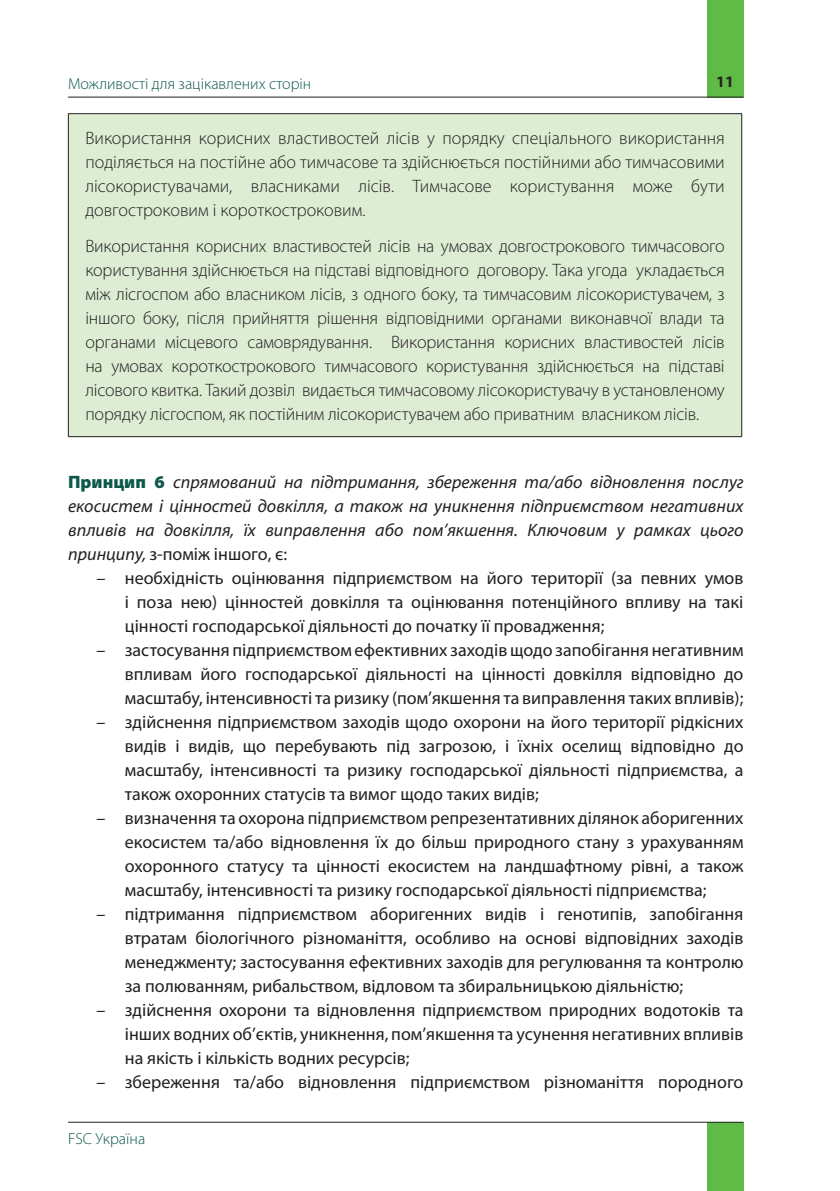
<style>
.page{position:relative;width:840px;height:1191px;background:#fff}
.page>*{position:absolute;margin:0;border:0;box-sizing:border-box;transform-origin:0 0}
.t1{font:18px/24px "Myriad Pro";color:#231f20;text-align:justify}
.t2{font:300 18px/24px "Myriad Pro";letter-spacing:-.01em;color:#231f20;text-align:justify}
.t3{font:italic 18px/24px "Myriad Pro";color:#231f20;text-align:justify}
.t4{font:300 16px "Myriad Pro";color:#0d584b}
.t5{font:700 16px "Myriad Pro";color:#231f20}
.s1{font-weight:900;font-style:normal;color:#0d584b}
.s2{font-style:normal}
.s3{font-style:italic}
</style>
<div class="page">
<div style="left:68px;top:114px;width:673px;height:322px;background:#ddedd4"></div>
<hr style="left:68px;top:113px;width:673px;height:1px;background:#231f20">
<hr style="left:68px;top:436px;width:673px;height:1px;background:#231f20">
<hr style="left:68px;top:114px;width:1px;height:322px;background:#231f20">
<hr style="left:741px;top:114px;width:1px;height:322px;background:#231f20">
<div style="left:706px;top:0;width:37px;height:97px;background:#60bb46"></div>
<div style="left:706px;top:1122px;width:37px;height:69px;background:#60bb46"></div>
<hr style="left:68px;top:97px;width:675px;height:1px;background:#231f20">
<hr style="left:68px;top:1121px;width:675px;height:1px;background:#231f20">
<p class="t4" style="left:68px;top:75px;width:244px">Можливості для зацікавлених сторін</p>
<p class="t5" style="left:715px;top:71px;width:19px">11</p>
<p class="t2" style="left:85px;top:126px;width:640px">Використання корисних властивостей лісів у порядку спеціального використання поділяється на постійне або тимчасове та здійснюється постійними або тимчасовими лісокористувачами, власниками лісів. Тимчасове користування може бути довгостроковим і короткостроковим.</p>
<p class="t2" style="left:85px;top:234px;width:640px">Використання корисних властивостей лісів на умовах довгострокового тимчасового користування здійснюється на підставі відповідного договору. Така угода укладається між лісгоспом або власником лісів, з одного боку, та тимчасовим лісокористувачем, з іншого боку, після прийняття рішення відповідними органами виконавчої влади та органами місцевого самоврядування. Використання корисних властивостей лісів на умовах короткострокового тимчасового користування здійснюється на підставі лісового квитка. Такий дозвіл видається тимчасовому лісокористувачу в установленому порядку лісгоспом, як постійним лісокористувачем або приватним власником лісів.</p>
<p class="t3" style="left:68px;top:470px;width:676px"><span class="s1">Принцип 6</span> спрямований на підтримання, збереження та/або відновлення послуг екосистем і цінностей довкілля, а також на уникнення підприємством негативних впливів на довкілля, їх виправлення або пом’якшення. Ключовим у рамках цього принципу, <span class="s2">з-поміж іншого, є:</span></p>
<p class="t1" style="left:125px;top:566px;width:619px;text-indent:-28px"><span class="s3">–</span> необхідність оцінювання підприємством на його території (за певних умов і поза нею) цінностей довкілля та оцінювання потенційного впливу на такі цінності господарської діяльності до початку її провадження;</p>
<p class="t1" style="left:125px;top:638px;width:619px;text-indent:-28px">– застосування підприємством ефективних заходів щодо запобігання негативним впливам його господарської діяльності на цінності довкілля відповідно до масштабу, інтенсивності та ризику (пом’якшення та виправлення таких впливів);</p>
<p class="t1" style="left:125px;top:710px;width:620px;text-indent:-28px">– здійснення підприємством заходів щодо охорони на його території рідкісних видів і видів, що перебувають під загрозою, і їхніх оселищ відповідно до масштабу, інтенсивності та ризику господарської діяльності підприємства, а також охоронних статусів та вимог щодо таких видів;</p>
<p class="t1" style="left:125px;top:806px;width:619px;text-indent:-28px">– визначення та охорона підприємством репрезентативних ділянок аборигенних екосистем та/або відновлення їх до більш природного стану з урахуванням охоронного статусу та цінності екосистем на ландшафтному рівні, а також масштабу, інтенсивності та ризику господарської діяльності підприємства;</p>
<p class="t1" style="left:125px;top:902px;width:619px;text-indent:-28px">– підтримання підприємством аборигенних видів і генотипів, запобігання втратам біологічного різноманіття, особливо на основі відповідних заходів менеджменту; застосування ефективних заходів для регулювання та контролю за полюванням, рибальством, відловом та збиральницькою діяльністю;</p>
<p class="t1" style="left:125px;top:998px;width:619px;text-indent:-28px">– здійснення охорони та відновлення підприємством природних водотоків та інших водних об’єктів, уникнення, пом’якшення та усунення негативних впливів на якість і кількість водних ресурсів;</p>
<p class="t1" style="left:96px;top:1070px;width:648px">– збереження та/або відновлення підприємством різноманіття породного</p>
<p class="t4" style="left:68px;top:1129px;width:79px">FSC Україна</p>
</div>
